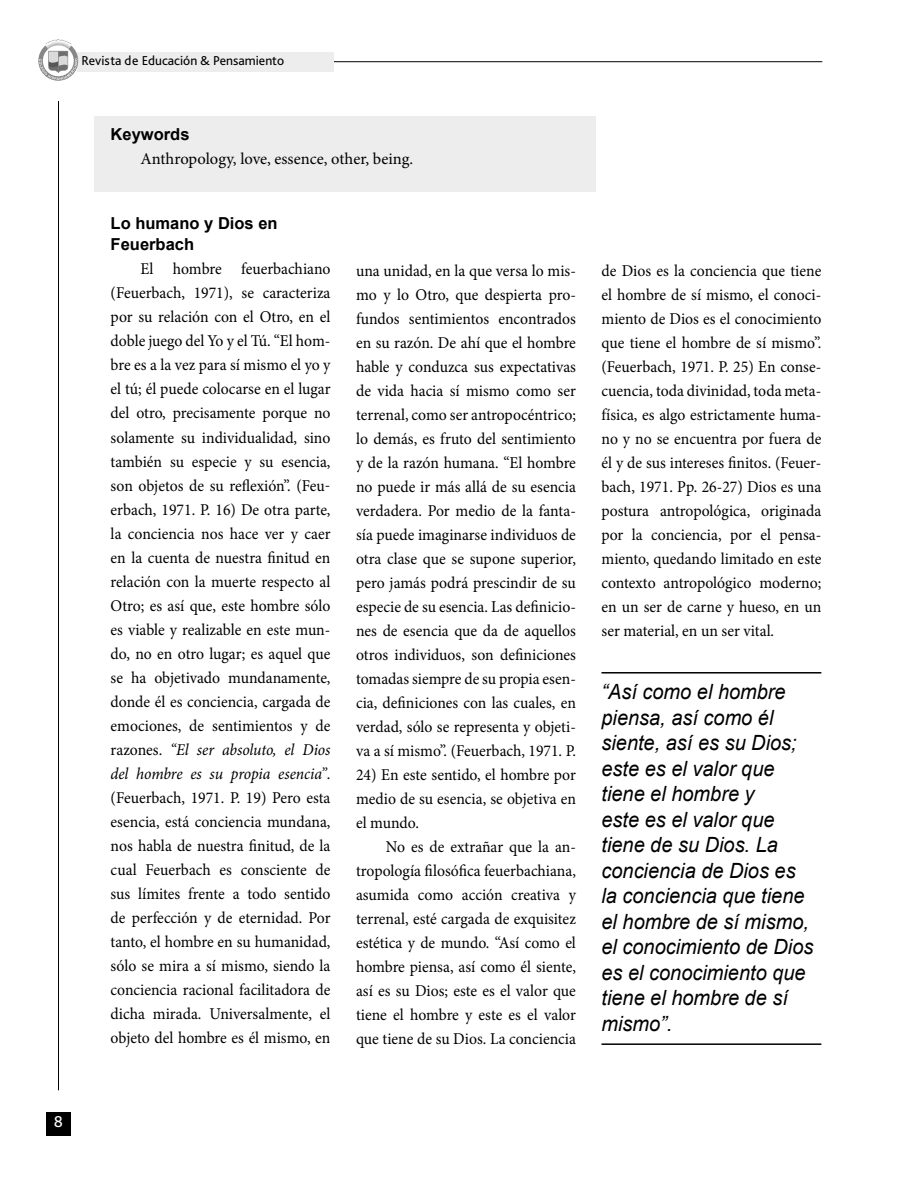
<style>
.page{position:relative;width:915px;height:1191px;background:#fff}
.page>*{position:absolute;margin:0;border:0;box-sizing:border-box;transform-origin:0 0}
.t1{font:italic 21px/25.5px "Arial";color:#000;scale:.95 1}
.t2{font:16.5px/24px "Minion Pro";color:#000;text-align:justify;scale:.95 1}
.t3{font:16.5px "Minion Pro";color:#000}
.t4{font:700 16.5px/21.5px "Arial";color:#000}
.t5{font:16.5px "Bliss Pro";color:#fff}
.t6{font:13.5px "Bliss Pro";color:#000}
.s1{font-style:italic}
</style>
<div class="page">
<hr style="left:333px;top:61px;width:489px;height:1px;background:#000">
<div style="left:78px;top:52px;width:256px;height:19px;background:#ededed"></div>
<hr style="left:58px;top:101px;width:1px;height:989px;background:#000">
<div style="left:46px;top:1111px;width:25px;height:24px;background:#000"></div>
<svg style="left:38px;top:39px;width:40px;height:42px"></svg>
<div style="left:94px;top:116px;width:501px;height:75px;background:#ededed"></div>
<hr style="left:601px;top:672px;width:220px;height:1px;background:#000">
<hr style="left:601px;top:1043px;width:220px;height:2px;background:#000">
<p class="t6" style="left:81px;top:52px;width:204px">Revista de Educación &amp; Pensamiento</p>
<p class="t4" style="left:111px;top:124px;width:80px">Keywords</p>
<p class="t3" style="left:140px;top:147px;width:274px">Anthropology, love, essence, other, being.</p>
<p class="t4" style="left:111px;top:213px;width:168px">Lo humano y Dios en<br>Feuerbach</p>
<p class="t2" style="left:111px;top:257px;width:233px;text-indent:30px">El hombre feuerbachiano (Feuerbach, 1971), se caracteriza por su relación con el Otro, en el doble juego del Yo y el Tú. “El hom&shy;bre es a la vez para sí mismo el yo y el tú; él puede colocarse en el lugar del otro, precisamente porque no solamente su individualidad, sino también su especie y su esencia, son objetos de su reflexión”. (Feu&shy;erbach, 1971. P. 16) De otra parte, la conciencia nos hace ver y caer en la cuenta de nuestra finitud en relación con la muerte respecto al Otro; es así que, este hombre sólo es viable y realizable en este mun&shy;do, no en otro lugar; es aquel que se ha objetivado mundanamente, donde él es conciencia, cargada de emociones, de sentimientos y de razones. <span class="s1">“El ser absoluto, el Dios del hombre es su propia esencia”</span>. (Feuerbach, 1971. P. 19) Pero esta esencia, está conciencia mundana, nos habla de nuestra finitud, de la cual Feuerbach es consciente de sus límites frente a todo sentido de perfección y de eternidad. Por tanto, el hombre en su humanidad, sólo se mira a sí mismo, siendo la conciencia racional facilitadora de dicha mirada. Universalmente, el objeto del hombre es él mismo, en</p>
<p class="t2" style="left:356px;top:259px;width:233px">una unidad, en la que versa lo mis&shy;mo y lo Otro, que despierta pro&shy;fundos sentimientos encontrados en su razón. De ahí que el hombre hable y conduzca sus expectativas de vida hacia sí mismo como ser terrenal, como ser antropocéntrico; lo demás, es fruto del sentimiento y de la razón humana. “El hombre no puede ir más allá de su esencia verdadera. Por medio de la fanta&shy;sía puede imaginarse individuos de otra clase que se supone superior, pero jamás podrá prescindir de su especie de su esencia. Las definicio&shy;nes de esencia que da de aquellos otros individuos, son definiciones tomadas siempre de su propia esen&shy;cia, definiciones con las cuales, en verdad, sólo se representa y objeti&shy;va a sí mismo”. (Feuerbach, 1971. P.</p>
<p class="t2" style="left:356px;top:762px;width:233px">24) En este sentido, el hombre por medio de su esencia, se objetiva en el mundo.</p>
<p class="t2" style="left:356px;top:834px;width:233px;text-indent:30px">No es de extrañar que la an&shy;tropología filosófica feuerbachiana, asumida como acción creativa y terrenal, esté cargada de exquisitez estética y de mundo. “Así como el hombre piensa, así como él siente, así es su Dios; este es el valor que tiene el hombre y este es el valor que tiene de su Dios. La conciencia</p>
<p class="t2" style="left:601px;top:258px;width:233px">de Dios es la conciencia que tiene el hombre de sí mismo, el conoci&shy;miento de Dios es el conocimiento que tiene el hombre de sí mismo”. (Feuerbach, 1971. P. 25) En conse&shy;cuencia, toda divinidad, toda meta&shy;física, es algo estrictamente huma&shy;no y no se encuentra por fuera de él y de sus intereses finitos. (Feuer&shy;bach, 1971. Pp. 26-27) Dios es una postura antropológica, originada por la conciencia, por el pensa&shy;miento, quedando limitado en este contexto antropológico moderno; en un ser de carne y hueso, en un ser material, en un ser vital.</p>
<p class="t1" style="left:601px;top:679px;width:224px">“Así como el hombre piensa, así como él siente, así es su Dios; este es el valor que tiene el hombre y<br>este es el valor que tiene de su Dios. La conciencia de Dios es la conciencia que tiene el hombre de sí mismo, el conocimiento de Dios es el conocimiento que tiene el hombre de sí mismo”.</p>
<p class="t5" style="left:54px;top:1110px;width:11px">8</p>
</div>
